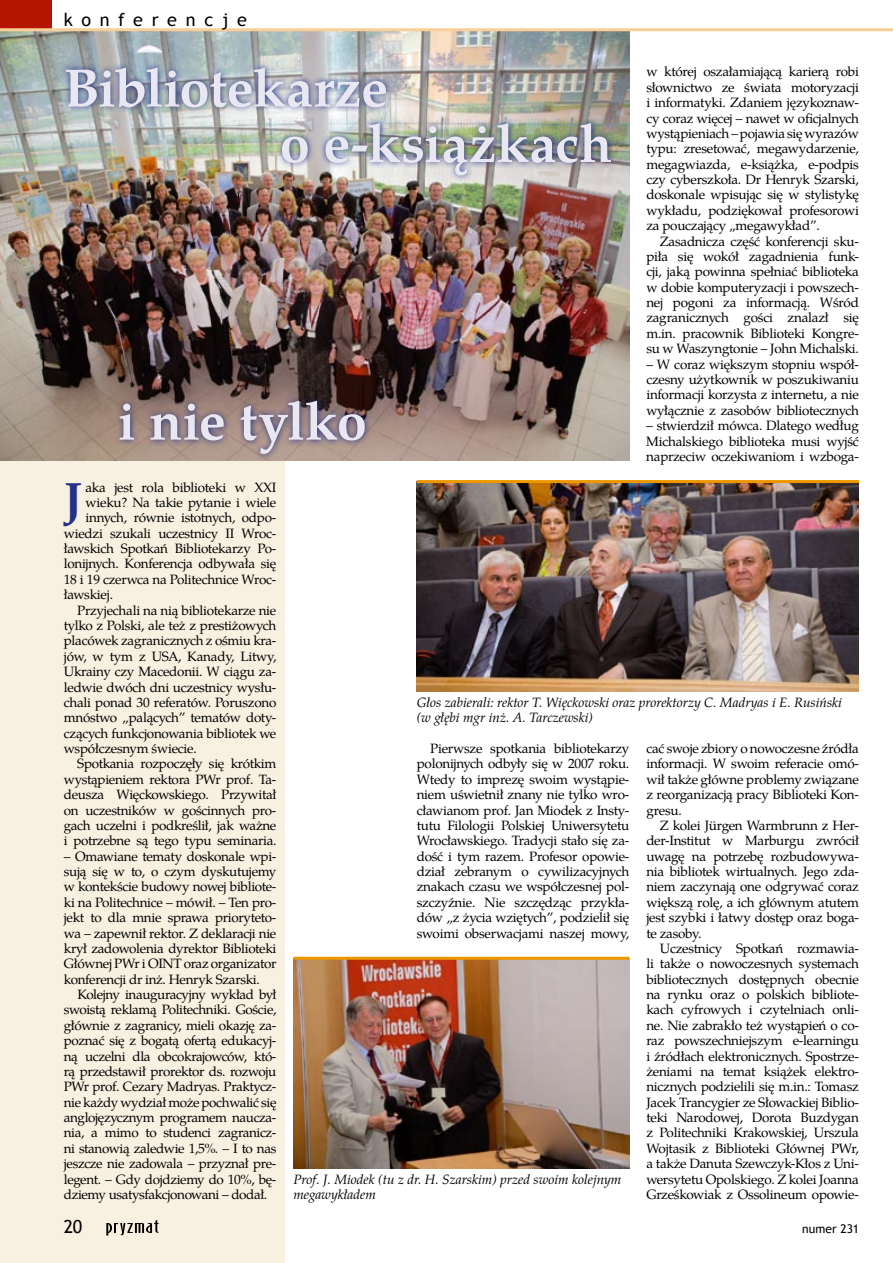
<style>
.page{position:relative;width:893px;height:1263px;background:#fff}
.page>*{position:absolute;margin:0;border:0;box-sizing:border-box;transform-origin:0 0}
.t1{font:700 54px/55.5px "Te X Gyre Pagella";letter-spacing:-.01em;color:#e9e7f2}
.t2{font:700 48.3px "Te X Gyre Pagella";color:#243285}
.t3{font:18px "Trebuchet MS";letter-spacing:.475em;color:#000}
.t4{font:13.5px/15.5px "Te X Gyre Pagella";letter-spacing:-.02em;color:#000;text-align:justify}
.t5{font:italic 13.5px/15.5px "Te X Gyre Pagella";color:#000}
.t6{font:12px "Trebuchet MS";letter-spacing:.005em;color:#000}
.s1{font-style:italic}
</style>
<div class="page">
<div style="left:0;top:30px;width:285px;height:1233px;background:#f8f1e1"></div>
<img style="left:0;top:31px;width:629px;height:430px">
<img style="left:59px;top:60px;width:558px;height:400px">
<img style="left:293px;top:960px;width:336px;height:208px">
<hr style="left:293px;top:957px;width:336px;height:3px;background:#ec9700">
<img style="left:417px;top:483px;width:442px;height:208px">
<hr style="left:417px;top:480px;width:442px;height:3px;background:#ec9700">
<div style="left:0;top:0;width:51px;height:30px;background:#b51603"></div>
<hr style="left:0;top:28px;width:893px;height:3px;background:#f9cf99">
<svg style="left:106px;top:1220px;width:53px;height:16px"></svg>
<h3 class="t3" style="left:64px;top:9px;width:185px">konferencje</h3>
<h1 class="t1" style="left:280px;top:56px;width:334px;text-indent:-216px">Bibliotekarze<br>o e-książkach</h1>
<h1 class="t1" style="left:118px;top:389px;width:251px">i nie tylko</h1>
<p class="t4" style="left:646px;top:63px;width:214px">w której oszałamiającą karierą robi słownictwo ze świata motoryzacji i informatyki. Zdaniem językoznaw&shy;cy coraz więcej – nawet w oficjalnych wystąpieniach – pojawia się wyrazów typu: zresetować, megawydarzenie, megagwiazda, e-książka, e-podpis czy cyberszkoła. Dr Henryk Szarski, doskonale wpisując się w stylistykę wykładu, podziękował profesorowi za pouczający „megawykład”.</p>
<p class="t4" style="left:646px;top:232px;width:214px;text-indent:14px">Zasadnicza część konferencji sku&shy;piła się wokół zagadnienia funk&shy;cji, jaką powinna spełniać biblioteka w dobie komputeryzacji i powszech&shy;nej pogoni za informacją. Wśród zagranicznych gości znalazł się m.in. pracownik Biblioteki Kongre&shy;su w Waszyngtonie – John Michalski.</p>
<p class="t4" style="left:646px;top:355px;width:214px">– W coraz większym stopniu współ&shy;czesny użytkownik w poszukiwaniu informacji korzysta z internetu, a nie wyłącznie z zasobów bibliotecznych</p>
<p class="t4" style="left:646px;top:417px;width:214px">– stwierdził mówca. Dlatego według Michalskiego biblioteka musi wyjść naprzeciw oczekiwaniom i wzboga-</p>
<h2 class="t2" style="left:64px;top:463px;width:19px">J</h2>
<p class="t4" style="left:86px;top:478px;width:192px">aka jest rola biblioteki w XXI</p>
<p class="t4" style="left:86px;top:494px;width:192px">wieku? Na takie pytanie i wiele</p>
<p class="t4" style="left:86px;top:509px;width:192px">innych, równie istotnych, odpo-</p>
<p class="t4" style="left:64px;top:524px;width:214px">wiedzi szukali uczestnicy II Wroc-</p>
<p class="t4" style="left:64px;top:540px;width:214px">ławskich Spotkań Bibliotekarzy Po-</p>
<p class="t4" style="left:64px;top:555px;width:214px">lonijnych. Konferencja odbywała się</p>
<p class="t4" style="left:64px;top:571px;width:214px">18 i 19 czerwca na Politechnice Wroc-</p>
<p class="t4" style="left:64px;top:586px;width:51px">ławskiej.</p>
<p class="t4" style="left:77px;top:601px;width:201px">Przyjechali na nią bibliotekarze nie</p>
<p class="t4" style="left:64px;top:617px;width:214px">tylko z Polski, ale też z prestiżowych</p>
<p class="t4" style="left:64px;top:632px;width:214px">placówek zagranicznych z ośmiu kra-</p>
<p class="t4" style="left:64px;top:647px;width:214px">jów, w tym z USA, Kanady, Litwy,</p>
<p class="t4" style="left:64px;top:663px;width:214px">Ukrainy czy Macedonii. W ciągu za-</p>
<p class="t4" style="left:64px;top:678px;width:214px">ledwie dwóch dni uczestnicy wysłu-</p>
<p class="t4" style="left:64px;top:694px;width:214px">chali ponad 30 referatów. Poruszono</p>
<p class="t4" style="left:64px;top:709px;width:214px">mnóstwo „palących” tematów doty-</p>
<p class="t4" style="left:64px;top:724px;width:214px">czących funkcjonowania bibliotek we</p>
<p class="t4" style="left:64px;top:740px;width:135px">współczesnym świecie.</p>
<p class="t4" style="left:77px;top:755px;width:201px">Spotkania rozpoczęły się krótkim</p>
<p class="t4" style="left:64px;top:770px;width:214px">wystąpieniem rektora PWr prof. Ta-</p>
<p class="t4" style="left:64px;top:786px;width:214px">deusza Więckowskiego. Przywitał</p>
<p class="t4" style="left:64px;top:801px;width:214px">on uczestników w gościnnych pro-</p>
<p class="t4" style="left:64px;top:817px;width:214px">gach uczelni i podkreślił, jak ważne</p>
<p class="t4" style="left:64px;top:832px;width:214px">i potrzebne są tego typu seminaria.</p>
<p class="t4" style="left:64px;top:847px;width:214px">– Omawiane tematy doskonale wpi&shy;sują się w to, o czym dyskutujemy w kontekście budowy nowej bibliote&shy;ki na Politechnice – mówił. – Ten pro&shy;jekt to dla mnie sprawa prioryteto&shy;wa – zapewnił rektor. Z deklaracji nie krył zadowolenia dyrektor Biblioteki Głównej PWr i OINT oraz organizator konferencji dr inż. Henryk Szarski.</p>
<p class="t4" style="left:64px;top:986px;width:214px;text-indent:14px">Kolejny inauguracyjny wykład był swoistą reklamą Politechniki. Goście, głównie z zagranicy, mieli okazję za&shy;poznać się z bogatą ofertą edukacyj&shy;ną uczelni dla obcokrajowców, któ&shy;rą przedstawił prorektor ds. rozwoju PWr prof. Cezary Madryas. Praktycz&shy;nie każdy wydział może pochwalić się anglojęzycznym programem naucza&shy;nia, a mimo to studenci zagranicz&shy;ni stanowią zaledwie 1,5%<span class="s1">.</span> – I to nas jeszcze nie zadowala – przyznał pre&shy;legent. – Gdy dojdziemy do 10%, bę&shy;dziemy usatysfakcjonowani – dodał.</p>
<h3 class="t3" style="left:64px;top:1216px;width:20px">20</h3>
<p class="t5" style="left:417px;top:694px;width:427px">Głos zabierali: rektor T. Więckowski oraz prorektorzy C. Madryas i E. Rusiński (w głębi mgr inż. A. Tarczewski)</p>
<p class="t4" style="left:646px;top:740px;width:214px">cać swoje zbiory o nowoczesne źródła informacji. W swoim referacie omó&shy;wił także główne problemy związane z reorganizacją pracy Biblioteki Kon&shy;gresu.</p>
<p class="t4" style="left:646px;top:817px;width:214px;text-indent:14px">Z kolei Jürgen Warmbrunn z Her&shy;der-Institut w Marburgu zwrócił uwagę na potrzebę rozbudowywa&shy;nia bibliotek wirtualnych. Jego zda&shy;niem zaczynają one odgrywać coraz większą rolę, a ich głównym atutem jest szybki i łatwy dostęp oraz boga&shy;te zasoby.</p>
<p class="t4" style="left:646px;top:940px;width:214px;text-indent:14px">Uczestnicy Spotkań rozmawia&shy;li także o nowoczesnych systemach bibliotecznych dostępnych obecnie na rynku oraz o polskich bibliote&shy;kach cyfrowych i czytelniach onli&shy;ne. Nie zabrakło też wystąpień o co&shy;raz powszechniejszym e-learningu i źródłach elektronicznych. Spostrze&shy;żeniami na temat książek elektro&shy;nicznych podzielili się m.in.: Tomasz Jacek Trancygier ze Słowackiej Biblio&shy;teki Narodowej, Dorota Buzdygan z Politechniki Krakowskiej, Urszula Wojtasik z Biblioteki Głównej PWr, a także Danuta Szewczyk-Kłos z Uni&shy;wersytetu Opolskiego. Z kolei Joanna Grześkowiak z Ossolineum opowie-</p>
<p class="t6" style="left:802px;top:1221px;width:58px">numer 231</p>
<p class="t4" style="left:417px;top:740px;width:214px;text-indent:14px">Pierwsze spotkania bibliotekarzy polonijnych odbyły się w 2007 roku.<br>Wtedy to imprezę swoim wystąpie&shy;niem uświetnił znany nie tylko wro&shy;cławianom prof. Jan Miodek z Insty&shy;tutu Filologii Polskiej Uniwersytetu Wrocławskiego. Tradycji stało się za&shy;dość i tym razem. Profesor opowie&shy;dział zebranym o cywilizacyjnych znakach czasu we współczesnej pol&shy;szczyźnie. Nie szczędząc przykła&shy;dów „z życia wziętych”, podzielił się swoimi obserwacjami naszej mowy,</p>
<p class="t5" style="left:293px;top:1170px;width:329px">Prof. J. Miodek (tu z dr. H. Szarskim) przed swoim kolejnym megawykładem</p>
</div>
